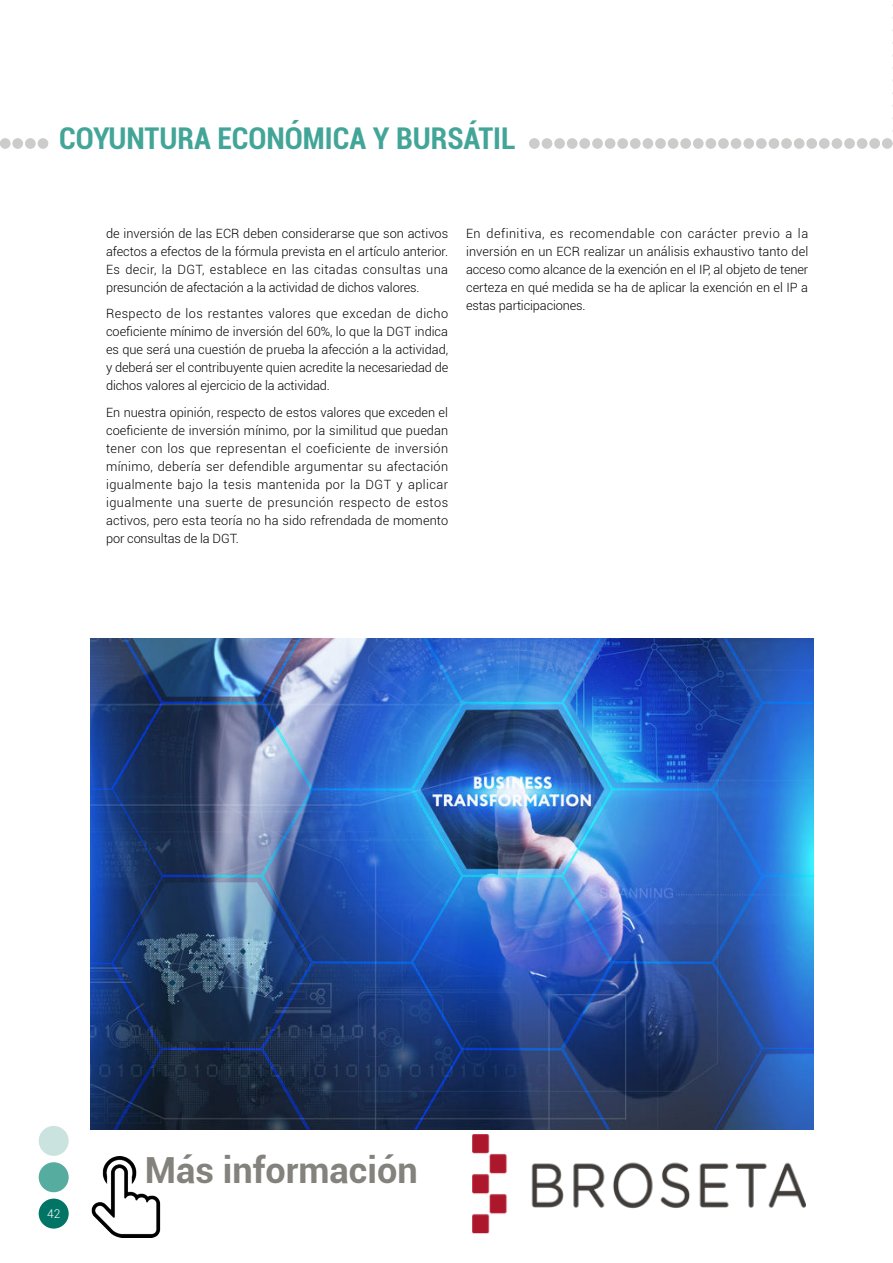
<style>
.page{position:relative;width:893px;height:1263px;background:#fff}
.page>*{position:absolute;margin:0;border:0;box-sizing:border-box;transform-origin:0 0}
.destacat_dreta{font:700 36px "Roboto";color:#83827c}
.t1{font:700 condensed 30px "Roboto";color:#42a598}
.Estilo_de_párrafo_2{font:300 12.75px/18px "Roboto";letter-spacing:-.01em;color:#000;text-align:justify}
.t2{font:300 12px "Roboto";color:#fff}
</style>
<div class="page">
<div style="left:39px;top:1198px;width:30px;height:30px;background:#007566;border-radius:50%"></div>
<div style="left:39px;top:1162px;width:30px;height:30px;background:#55ac9f;border-radius:50%"></div>
<div style="left:39px;top:1126px;width:30px;height:30px;background:#cae3de;border-radius:50%"></div>
<div style="left:0;top:138px;width:11px;height:11px;background:#cccdca;border-radius:50%"></div>
<div style="left:12px;top:138px;width:11px;height:11px;background:#cccdca;border-radius:50%"></div>
<div style="left:25px;top:138px;width:11px;height:11px;background:#cccdca;border-radius:50%"></div>
<div style="left:38px;top:138px;width:10px;height:11px;background:#cccdca;border-radius:50%"></div>
<div style="left:529px;top:138px;width:11px;height:11px;background:#cccdca;border-radius:50%"></div>
<div style="left:542px;top:138px;width:10px;height:11px;background:#cccdca;border-radius:50%"></div>
<div style="left:554px;top:138px;width:11px;height:11px;background:#cccdca;border-radius:50%"></div>
<div style="left:567px;top:138px;width:10px;height:11px;background:#cccdca;border-radius:50%"></div>
<div style="left:579px;top:138px;width:11px;height:11px;background:#cccdca;border-radius:50%"></div>
<div style="left:592px;top:138px;width:11px;height:11px;background:#cccdca;border-radius:50%"></div>
<div style="left:605px;top:138px;width:10px;height:11px;background:#cccdca;border-radius:50%"></div>
<div style="left:617px;top:138px;width:11px;height:11px;background:#cccdca;border-radius:50%"></div>
<div style="left:630px;top:138px;width:11px;height:11px;background:#cccdca;border-radius:50%"></div>
<div style="left:643px;top:138px;width:10px;height:11px;background:#cccdca;border-radius:50%"></div>
<div style="left:655px;top:138px;width:11px;height:11px;background:#cccdca;border-radius:50%"></div>
<div style="left:668px;top:138px;width:10px;height:11px;background:#cccdca;border-radius:50%"></div>
<div style="left:680px;top:138px;width:11px;height:11px;background:#cccdca;border-radius:50%"></div>
<div style="left:693px;top:138px;width:11px;height:11px;background:#cccdca;border-radius:50%"></div>
<div style="left:705px;top:138px;width:11px;height:11px;background:#cccdca;border-radius:50%"></div>
<div style="left:718px;top:138px;width:11px;height:11px;background:#cccdca;border-radius:50%"></div>
<div style="left:731px;top:138px;width:10px;height:11px;background:#cccdca;border-radius:50%"></div>
<div style="left:743px;top:138px;width:11px;height:11px;background:#cccdca;border-radius:50%"></div>
<div style="left:756px;top:138px;width:11px;height:11px;background:#cccdca;border-radius:50%"></div>
<div style="left:769px;top:138px;width:10px;height:11px;background:#cccdca;border-radius:50%"></div>
<div style="left:781px;top:138px;width:11px;height:11px;background:#cccdca;border-radius:50%"></div>
<div style="left:794px;top:138px;width:10px;height:11px;background:#cccdca;border-radius:50%"></div>
<div style="left:806px;top:138px;width:11px;height:11px;background:#cccdca;border-radius:50%"></div>
<div style="left:819px;top:138px;width:11px;height:11px;background:#cccdca;border-radius:50%"></div>
<div style="left:831px;top:138px;width:11px;height:11px;background:#cccdca;border-radius:50%"></div>
<div style="left:844px;top:138px;width:11px;height:11px;background:#cccdca;border-radius:50%"></div>
<div style="left:857px;top:138px;width:10px;height:11px;background:#cccdca;border-radius:50%"></div>
<div style="left:869px;top:138px;width:11px;height:11px;background:#cccdca;border-radius:50%"></div>
<div style="left:882px;top:138px;width:11px;height:11px;background:#cccdca;border-radius:50%"></div>
<img style="left:91px;top:639px;width:722px;height:491px">
<img style="left:472px;top:1134px;width:334px;height:100px">
<img style="left:91px;top:1156px;width:70px;height:81px">
<svg style="left:892px;top:4px;width:1px;height:142px"></svg>
<h2 class="t1" style="left:59px;top:117px;width:458px">COYUNTURA ECONÓMICA Y BURSÁTIL</h2>
<p class="Estilo_de_párrafo_2" style="left:106px;top:224px;width:344px">de inversión de las ECR deben considerarse que son activos afectos a efectos de la fórmula prevista en el artículo anterior.<br>Es decir, la DGT, establece en las citadas consultas una presunción de afectación a la actividad de dichos valores.</p>
<p class="Estilo_de_párrafo_2" style="left:106px;top:304px;width:344px">Respecto de los restantes valores que excedan de dicho coeficiente mínimo de inversión del 60%, lo que la DGT indica es que será una cuestión de prueba la afección a la actividad, y deberá ser el contribuyente quien acredite la necesariedad de dichos valores al ejercicio de la actividad.</p>
<p class="Estilo_de_párrafo_2" style="left:106px;top:403px;width:344px">En nuestra opinión, respecto de estos valores que exceden el coeficiente de inversión mínimo, por la similitud que puedan tener con los que representan el coeficiente de inversión mínimo, debería ser defendible argumentar su afectación igualmente bajo la tesis mantenida por la DGT y aplicar igualmente una suerte de presunción respecto de estos activos, pero esta teoría no ha sido refrendada de momento por consultas de la DGT.</p>
<p class="Estilo_de_párrafo_2" style="left:466px;top:224px;width:344px">En definitiva, es recomendable con carácter previo a la inversión en un ECR realizar un análisis exhaustivo tanto del acceso como alcance de la exención en el IP, al objeto de tener certeza en qué medida se ha de aplicar la exención en el IP a estas participaciones.</p>
<p class="t2" style="left:47px;top:1205px;width:15px">42</p>
<p class="destacat_dreta" style="left:145px;top:1145px;width:274px">Más información</p>
</div>
